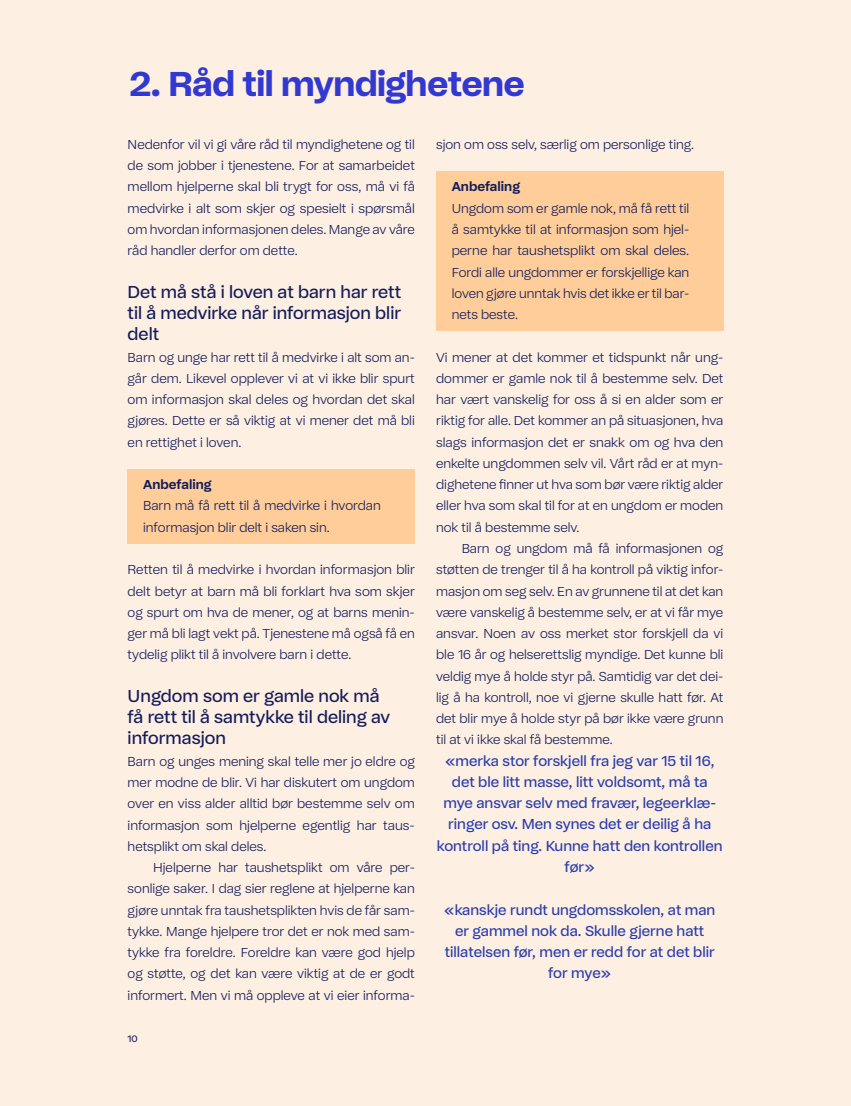
<style>
.page{position:relative;width:851px;height:1106px;background:#fff}
.page>*{position:absolute;margin:0;border:0;box-sizing:border-box;transform-origin:0 0}
.t1{font:36px "Barneo Display Bold 0.8";color:#3139d1}
.t2{font:18px/21.3px "Barneombudet";color:#121c59;text-align:justify}
.t3{font:15px/21.3px "Barneombudet";color:#293dab;text-align:center}
.t4{font:300 13.5px/21.3px "Barneombudet";color:#121c59;text-align:justify}
.t5{font:700 13.5px "Barneombudet";color:#121c59}
.t6{font:9.75px "Barneombudet";color:#121c59}
</style>
<div class="page">
<div style="left:0;top:0;width:850px;height:1106px;background:#feefe3"></div>
<div style="left:128px;top:469px;width:287px;height:32px;background:#ffcd9a"></div>
<div style="left:128px;top:490px;width:287px;height:53px;background:#ffcd9a"></div>
<div style="left:436px;top:171px;width:287px;height:32px;background:#ffcd9a"></div>
<div style="left:436px;top:193px;width:287px;height:138px;background:#ffcd9a"></div>
<h1 class="t1" style="left:130px;top:61px;width:396px">2. Råd til myndighetene</h1>
<p class="t4" style="left:128px;top:133px;width:289px">Nedenfor vil vi gi våre råd til myndighetene og til de som jobber i tjenestene. For at samarbeidet mellom hjelperne skal bli trygt for oss, må vi få medvirke i alt som skjer og spesielt i spørsmål om hvordan informasjonen deles. Mange av våre råd handler derfor om dette.</p>
<h2 class="t2" style="left:128px;top:281px;width:275px">Det må stå i loven at barn har rett til å medvirke når informasjon blir delt</h2>
<p class="t4" style="left:128px;top:346px;width:289px">Barn og unge har rett til å medvirke i alt som an&shy;går dem. Likevel opplever vi at vi ikke blir spurt om informasjon skal deles og hvordan det skal gjøres. Dette er så viktig at vi mener det må bli en rettighet i loven.</p>
<p class="t5" style="left:143px;top:476px;width:70px">Anbefaling</p>
<p class="t4" style="left:143px;top:495px;width:239px">Barn må få rett til å medvirke i hvordan informasjon blir delt i saken sin.</p>
<p class="t4" style="left:128px;top:559px;width:289px">Retten til å medvirke i hvordan informasjon blir delt betyr at barn må bli forklart hva som skjer og spurt om hva de mener, og at barns menin&shy;ger må bli lagt vekt på. Tjenestene må også få en tydelig plikt til å involvere barn i dette.</p>
<h2 class="t2" style="left:128px;top:685px;width:264px;text-align:left">Ungdom som er gamle nok må få rett til å samtykke til deling av informasjon</h2>
<p class="t4" style="left:128px;top:750px;width:289px">Barn og unges mening skal telle mer jo eldre og mer modne de blir. Vi har diskutert om ungdom over en viss alder alltid bør bestemme selv om informasjon som hjelperne egentlig har taus&shy;hetsplikt om skal deles.</p>
<p class="t4" style="left:128px;top:856px;width:289px;text-indent:26px">Hjelperne har taushetsplikt om våre per&shy;sonlige saker. I dag sier reglene at hjelperne kan gjøre unntak fra taushetsplikten hvis de får sam&shy;tykke. Mange hjelpere tror det er nok med sam&shy;tykke fra foreldre. Foreldre kan være god hjelp og støtte, og det kan være viktig at de er godt informert. Men vi må oppleve at vi eier informa-</p>
<p class="t6" style="left:128px;top:1033px;width:12px">10</p>
<p class="t4" style="left:436px;top:133px;width:259px">sjon om oss selv, særlig om personlige ting.</p>
<p class="t5" style="left:451px;top:179px;width:70px">Anbefaling</p>
<p class="t4" style="left:451px;top:197px;width:239px">Ungdom som er gamle nok, må få rett til å samtykke til at informasjon som hjel&shy;perne har taushetsplikt om skal deles.<br>Fordi alle ungdommer er forskjellige kan loven gjøre unntak hvis det ikke er til bar&shy;nets beste.</p>
<p class="t4" style="left:436px;top:346px;width:289px">Vi mener at det kommer et tidspunkt når ung&shy;dommer er gamle nok til å bestemme selv. Det har vært vanskelig for oss å si en alder som er riktig for alle. Det kommer an på situasjonen, hva slags informasjon det er snakk om og hva den enkelte ungdommen selv vil. Vårt råd er at myn&shy;dighetene finner ut hva som bør være riktig alder eller hva som skal til for at en ungdom er moden nok til å bestemme selv.</p>
<p class="t4" style="left:436px;top:537px;width:289px;text-indent:26px">Barn og ungdom må få informasjonen og støtten de trenger til å ha kontroll på viktig infor&shy;masjon om seg selv. En av grunnene til at det kan være vanskelig å bestemme selv, er at vi får mye ansvar. Noen av oss merket stor forskjell da vi ble 16 år og helserettslig myndige. Det kunne bli veldig mye å holde styr på. Samtidig var det dei&shy;lig å ha kontroll, noe vi gjerne skulle hatt før. At det blir mye å holde styr på bør ikke være grunn til at vi ikke skal få bestemme.</p>
<p class="t3" style="left:437px;top:749px;width:287px">«merka stor forskjell fra jeg var 15 til 16, det ble litt masse, litt voldsomt, må ta mye ansvar selv med fravær, legeerklæ&shy;ringer osv. Men synes det er deilig å ha kontroll på ting. Kunne hatt den kontrollen før»</p>
<p class="t3" style="left:444px;top:898px;width:273px">«kanskje rundt ungdomsskolen, at man er gammel nok da. Skulle gjerne hatt tillatelsen før, men er redd for at det blir for mye»</p>
</div>
